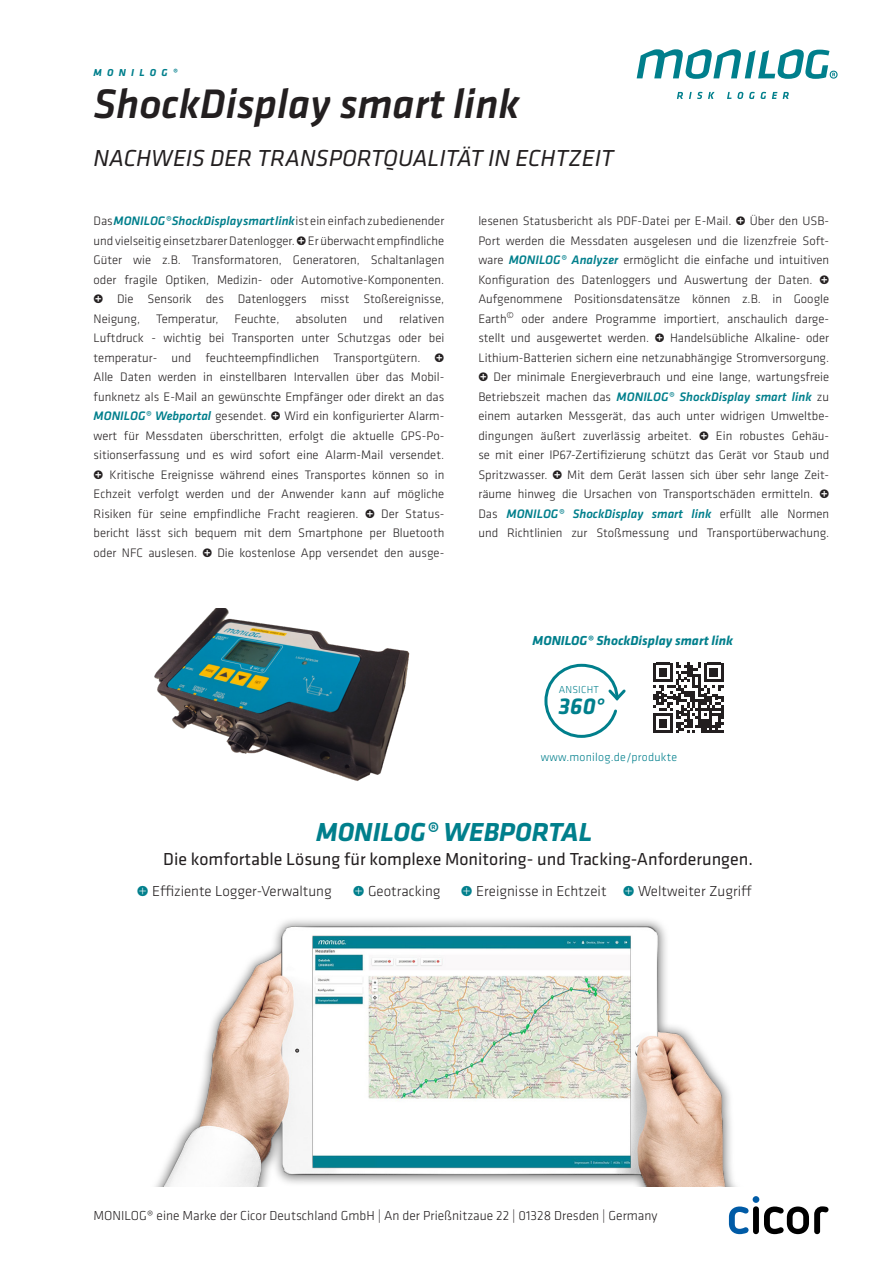
<style>
.page{position:relative;width:893px;height:1263px;background:#fff}
.page>*{position:absolute;margin:0;border:0;box-sizing:border-box;transform-origin:0 0}
.t1{font:italic 500 42.75px "Klavika";color:#231f20}
.t2{font:italic 700 27px "Klavika Basic";color:#007f8c}
.t3{font:italic 24px "Klavika";color:#231f20}
.t4{font:italic 700 23.85px "Klavika";color:#007f8c}
.t5{font:18px "Klavika Basic";color:#231f20}
.t6{font:300 15px "Klavika";color:#231f20}
.t7{font:300 13.5px "Klavika";color:#231f20}
.t8{font:italic 700 13.5px "Klavika";color:#007f8c}
.t9{font:300 12.75px/19.5px "Klavika";color:#231f20;text-align:justify}
.t10{font:300 12px "Klavika";letter-spacing:.02em;color:#007f8c}
.Head_20pt{font:italic 700 10.5px "Klavika";letter-spacing:.5em;color:#007f8c}
.t11{font:300 10.5px "Klavika";letter-spacing:.02em;color:#007f8c}
.s1{font-weight:500;font-style:italic;color:#007f8c}
.s2{font-weight:700}
.s3{color:#007f8c}
</style>
<div class="page">
<svg style="left:677px;top:92px;width:112px;height:7px"></svg>
<svg style="left:637px;top:49px;width:201px;height:30px"></svg>
<svg style="left:729px;top:1206px;width:19px;height:28px"></svg>
<div style="left:753px;top:1196px;width:6px;height:7px;background:#005ba6;border-radius:50%"></div>
<div style="left:753px;top:1206px;width:6px;height:28px;background:#000;border-radius:3px"></div>
<svg style="left:764px;top:1206px;width:64px;height:28px"></svg>
<svg style="left:653px;top:662px;width:71px;height:71px"></svg>
<svg style="left:544px;top:663px;width:82px;height:75px"></svg>
<img style="left:156px;top:920px;width:580px;height:266px">
<img style="left:154px;top:608px;width:256px;height:173px">
<p class="Head_20pt" style="left:94px;top:65px;width:85px">MONILOG®</p>
<p class="t1" style="left:94px;top:75px;width:428px">ShockDisplay smart link</p>
<p class="t3" style="left:94px;top:142px;width:522px">NACHWEIS DER TRANSPORTQUALITÄT IN ECHTZEIT</p>
<p class="t9" style="left:94px;top:211px;width:352px">Das <span class="s1">MONILOG® ShockDisplay smart link</span> ist ein einfach zu bedienender und vielseitig einsetzbarer Datenlogger. <span class="s2">•</span>Er überwacht empfindliche Güter wie z.B. Transformatoren, Generatoren, Schaltanlagen oder fragile Optiken, Medizin- oder Automotive-Komponenten.</p>
<p class="t9" style="left:94px;top:289px;width:352px"><span class="s2">•</span> Die Sensorik des Datenloggers misst Stoßereignisse,<br>Neigung,</p>
<p class="t9" style="left:94px;top:309px;width:352px;text-indent:305px">relativen Luftdruck - wichtig bei Transporten unter Schutzgas oder bei temperatur- und feuchteempfindlichen Transportgütern. <span class="s2">•</span></p>
<p class="t9" style="left:94px;top:367px;width:352px">Alle Daten werden in einstellbaren Intervallen über das Mobil&shy;funknetz als E-Mail an gewünschte Empfänger oder direkt an das <span class="s1">MONILOG® Webportal</span> gesendet. <span class="s2">•</span> Wird ein konfigurierter Alarm&shy;wert für Messdaten überschritten, erfolgt die aktuelle GPS-Po&shy;sitionserfassung und es wird sofort eine Alarm-Mail versendet.</p>
<p class="t9" style="left:94px;top:465px;width:352px"><span class="s2">•</span> Kritische Ereignisse während eines Transportes können so in Echzeit verfolgt werden und der Anwender kann auf mögliche Risiken für seine empfindliche Fracht reagieren. <span class="s2">•</span> Der Status&shy;bericht lässt sich bequem mit dem Smartphone per Bluetooth oder NFC auslesen. <span class="s2">•</span> Die kostenlose App versendet den ausge-</p>
<p class="t9" style="left:156px;top:309px;width:64px">Temperatur,</p>
<p class="t9" style="left:235px;top:309px;width:46px">Feuchte,</p>
<p class="t9" style="left:296px;top:309px;width:53px">absoluten</p>
<p class="t9" style="left:363px;top:309px;width:21px">und</p>
<p class="t9" style="left:478px;top:211px;width:352px">lesenen Statusbericht als PDF-Datei per E-Mail. <span class="s2">•</span> Über den USB-Port werden die Messdaten ausgelesen und die lizenzfreie Soft&shy;ware <span class="s1">MONILOG® Analyzer</span> ermöglicht die einfache und intuitiven Konfiguration des Datenloggers und Auswertung der Daten. <span class="s2">•</span></p>
<p class="t9" style="left:478px;top:289px;width:352px">Aufgenommene Positionsdatensätze können z.B. in Google Earth<sup>©</sup> oder andere Programme importiert, anschaulich darge&shy;stellt und ausgewertet werden. <span class="s2">•</span> Handelsübliche Alkaline- oder</p>
<p class="t9" style="left:478px;top:348px;width:352px">Lithium-Batterien sichern eine netzunabhängige Stromversorgung.</p>
<p class="t9" style="left:478px;top:367px;width:352px"><span class="s2">•</span> Der minimale Energieverbrauch und eine lange, wartungsfreie Betriebszeit machen das <span class="s1">MONILOG® ShockDisplay smart link</span> zu einem autarken Messgerät, das auch unter widrigen Umweltbe&shy;dingungen äußert zuverlässig arbeitet. <span class="s2">•</span> Ein robustes Gehäu&shy;se mit einer IP67-Zertifizierung schützt das Gerät vor Staub und Spritzwasser. <span class="s2">•</span> Mit dem Gerät lassen sich über sehr lange Zeit&shy;räume hinweg die Ursachen von Transportschäden ermitteln. <span class="s2">•</span></p>
<p class="t9" style="left:478px;top:504px;width:352px">Das <span class="s1">MONILOG® ShockDisplay smart link</span> erfüllt alle Normen und Richtlinien zur Stoßmessung und Transportüberwachung.</p>
<p class="t8" style="left:533px;top:631px;width:202px">MONILOG® ShockDisplay smart link</p>
<p class="t11" style="left:559px;top:683px;width:42px">ANSICHT</p>
<p class="t4" style="left:559px;top:689px;width:47px">360°</p>
<p class="t10" style="left:541px;top:749px;width:138px">www.monilog.de/produkte</p>
<p class="t2" style="left:316px;top:813px;width:277px">MONILOG® WEBPORTAL</p>
<p class="t5" style="left:163px;top:847px;width:591px">Die komfortable Lösung für komplexe Monitoring- und Tracking-Anforderungen.</p>
<p class="t6" style="left:137px;top:882px;width:196px"><span class="s3">•</span> Effiziente Logger-Verwaltung</p>
<p class="t6" style="left:353px;top:882px;width:89px"><span class="s3">•</span> Geotracking</p>
<p class="t6" style="left:461px;top:882px;width:292px"><span class="s3">•</span> Ereignisse in Echtzeit <span class="s3">•</span> Weltweiter Zugriff</p>
<p class="t7" style="left:94px;top:1208px;width:565px">MONILOG® eine Marke der Cicor Deutschland GmbH | An der Prießnitzaue 22 | 01328 Dresden | Germany</p>
</div>
